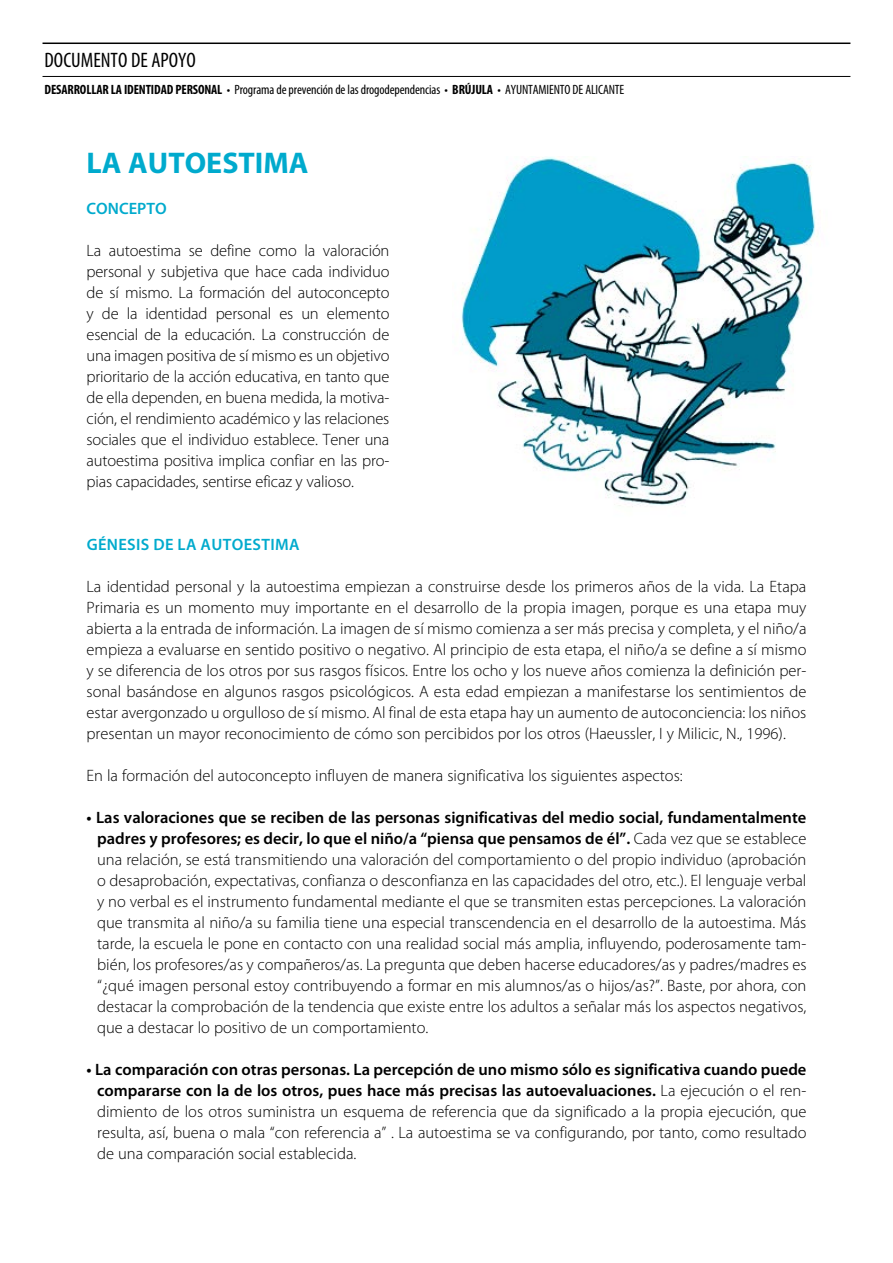
<style>
.page{position:relative;width:893px;height:1263px;background:#fff}
.page>*{position:absolute;margin:0;border:0;box-sizing:border-box;transform-origin:0 0}
.t1{font:700 30px "Myriad Pro";color:#00aacd}
.t2{font:condensed 21px "Myriad Pro";color:#000}
.t3{font:300 16.5px/21px "Myriad Pro";color:#000;text-align:justify}
.t4{font:600 16.5px "Myriad Pro";letter-spacing:.02em;color:#00aacd}
.t5{font:600 16.5px "Myriad Pro";color:#00aacd}
.t6{font:condensed 13.5px "Myriad Pro";letter-spacing:-.01em;color:#000}
.s1{font-weight:700}
.s2{font-weight:600}
</style>
<div class="page">
<hr style="left:43px;top:43px;width:807px;height:1px;background:#000">
<hr style="left:43px;top:76px;width:807px;height:1px;background:#000">
<img style="left:461px;top:157px;width:357px;height:350px">
<p class="t2" style="left:45px;top:49px;width:153px">DOCUMENTO DE APOYO</p>
<p class="t6" style="left:45px;top:82px;width:581px"><span class="s1">DESARROLLAR LA IDENTIDAD PERSONAL</span> • Programa de prevención de las drogodependencias • <span class="s1">BRÚJULA</span> • AYUNTAMIENTO DE ALICANTE</p>
<h1 class="t1" style="left:87px;top:146px;width:224px">LA AUTOESTIMA</h1>
<p class="t5" style="left:87px;top:199px;width:82px">CONCEPTO</p>
<p class="t3" style="left:87px;top:240px;width:304px">La autoestima se define como la valoración personal y subjetiva que hace cada individuo de sí mismo. La formación del autoconcepto y de la identidad personal es un elemento esencial de la educación. La construcción de una imagen positiva de sí mismo es un objetivo prioritario de la acción educativa, en tanto que de ella dependen, en buena medida, la motiva&shy;ción, el rendimiento académico y las relaciones sociales que el individuo establece. Tener una autoestima positiva implica confiar en las pro&shy;pias capacidades, sentirse eficaz y valioso.</p>
<p class="t4" style="left:87px;top:535px;width:214px">GÉNESIS DE LA AUTOESTIMA</p>
<p class="t3" style="left:87px;top:576px;width:721px">La identidad personal y la autoestima empiezan a construirse desde los primeros años de la vida. La Etapa Primaria es un momento muy importante en el desarrollo de la propia imagen, porque es una etapa muy abierta a la entrada de información. La imagen de sí mismo comienza a ser más precisa y completa, y el niño/a empieza a evaluarse en sentido positivo o negativo. Al principio de esta etapa, el niño/a se define a sí mismo y se diferencia de los otros por sus rasgos físicos. Entre los ocho y los nueve años comienza la definición per&shy;sonal basándose en algunos rasgos psicológicos. A esta edad empiezan a manifestarse los sentimientos de estar avergonzado u orgulloso de sí mismo. Al final de esta etapa hay un aumento de autoconciencia: los niños presentan un mayor reconocimiento de cómo son percibidos por los otros (Haeussler, I y Milicic, N., 1996).</p>
<p class="t3" style="left:87px;top:765px;width:598px">En la formación del autoconcepto influyen de manera significativa los siguientes aspectos:</p>
<p class="t3" style="left:97px;top:807px;width:711px;text-indent:-11px"><span class="s2">• Las valoraciones que se reciben de las personas significativas del medio social, fundamentalmente padres y profesores; es decir, lo que el niño/a “piensa que pensamos de él”.</span> Cada vez que se establece una relación, se está transmitiendo una valoración del comportamiento o del propio individuo (aprobación o desaprobación, expectativas, confianza o desconfianza en las capacidades del otro, etc.). El lenguaje verbal y no verbal es el instrumento fundamental mediante el que se transmiten estas percepciones. La valoración que transmita al niño/a su familia tiene una especial transcendencia en el desarrollo de la autoestima. Más tarde, la escuela le pone en contacto con una realidad social más amplia, influyendo, poderosamente tam&shy;bién, los profesores/as y compañeros/as. La pregunta que deben hacerse educadores/as y padres/madres es “¿qué imagen personal estoy contribuyendo a formar en mis alumnos/as o hijos/as?”. Baste, por ahora, con destacar la comprobación de la tendencia que existe entre los adultos a señalar más los aspectos negativos, que a destacar lo positivo de un comportamiento.</p>
<p class="t3" style="left:97px;top:1059px;width:711px;text-indent:-11px"><span class="s2">• La comparación con otras personas. La percepción de uno mismo sólo es significativa cuando puede compararse con la de los otros, pues hace más precisas las autoevaluaciones.</span> La ejecución o el ren&shy;dimiento de los otros suministra un esquema de referencia que da significado a la propia ejecución, que resulta, así, buena o mala “con referencia a” . La autoestima se va configurando, por tanto, como resultado de una comparación social establecida.</p>
</div>
